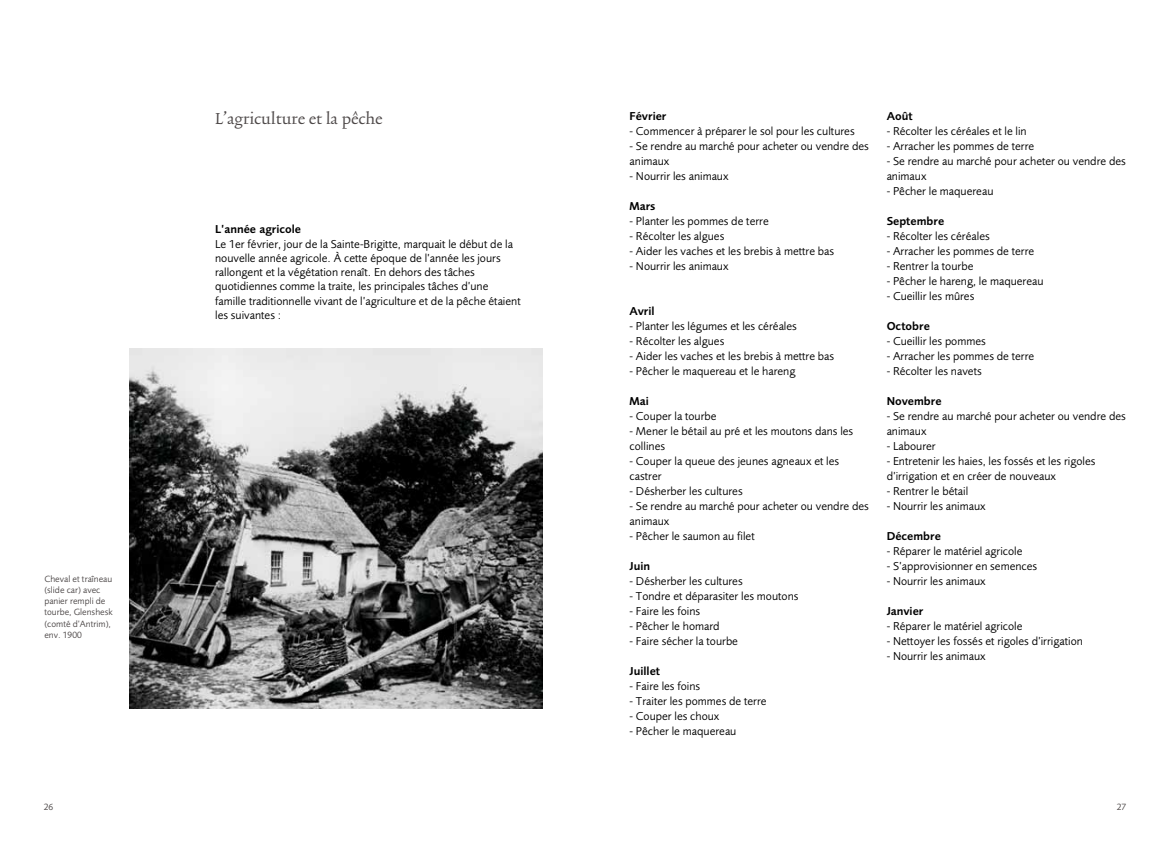
<style>
.page{position:relative;width:1170px;height:851px;background:#fff}
.page>*{position:absolute;margin:0;border:0;box-sizing:border-box;transform-origin:0 0}
.t1{font:18.75px "Trinite No 2 Rom Wid";color:#4d4848}
.t2{font:11.88px/15px "Foundry Sans";color:#000}
.t3{font:600 11.88px "Foundry Sans";color:#000}
.t4{font:9.38px/11.2px "Foundry Sans";color:#4d4848}
</style>
<div class="page">
<img style="left:129px;top:348px;width:413px;height:360px">
<p class="t4" style="left:44px;top:573px;width:70px">Cheval et traîneau (slide car) avec panier rempli de tourbe, Glenshesk (comté d’Antrim), env. 1900</p>
<h1 class="t1" style="left:215px;top:110px;width:169px">L’agriculture et la pêche</h1>
<p class="t3" style="left:215px;top:222px;width:87px">L’année agricole</p>
<p class="t2" style="left:215px;top:237px;width:307px;line-height:14.2px">Le 1er février, jour de la Sainte-Brigitte, marquait le début de la nouvelle année agricole. À cette époque de l’année les jours rallongent et la végétation renaît. En dehors des tâches quotidiennes comme la traite, les principales tâches d’une famille traditionnelle vivant de l’agriculture et de la pêche étaient les suivantes :</p>
<p class="t3" style="left:629px;top:109px;width:38px">Février</p>
<p class="t2" style="left:629px;top:124px;width:226px">- Commencer à préparer le sol pour les cultures</p>
<p class="t2" style="left:629px;top:139px;width:241px">- Se rendre au marché pour acheter ou vendre des animaux</p>
<p class="t2" style="left:629px;top:169px;width:100px">- Nourrir les animaux</p>
<p class="t3" style="left:629px;top:199px;width:27px">Mars</p>
<p class="t2" style="left:629px;top:214px;width:141px">- Planter les pommes de terre</p>
<p class="t2" style="left:629px;top:229px;width:96px">- Récolter les algues</p>
<p class="t2" style="left:629px;top:244px;width:206px">- Aider les vaches et les brebis à mettre bas</p>
<p class="t2" style="left:629px;top:259px;width:100px">- Nourrir les animaux</p>
<p class="t3" style="left:629px;top:304px;width:26px">Avril</p>
<p class="t2" style="left:629px;top:319px;width:169px">- Planter les légumes et les céréales</p>
<p class="t2" style="left:629px;top:334px;width:96px">- Récolter les algues</p>
<p class="t2" style="left:629px;top:349px;width:206px">- Aider les vaches et les brebis à mettre bas</p>
<p class="t2" style="left:629px;top:364px;width:167px">- Pêcher le maquereau et le hareng</p>
<p class="t3" style="left:629px;top:394px;width:21px">Mai</p>
<p class="t2" style="left:629px;top:409px;width:89px">- Couper la tourbe</p>
<p class="t2" style="left:629px;top:424px;width:225px">- Mener le bétail au pré et les moutons dans les collines</p>
<p class="t2" style="left:629px;top:454px;width:211px">- Couper la queue des jeunes agneaux et les castrer</p>
<p class="t2" style="left:629px;top:484px;width:115px">- Désherber les cultures</p>
<p class="t2" style="left:629px;top:499px;width:241px">- Se rendre au marché pour acheter ou vendre des animaux</p>
<p class="t2" style="left:629px;top:529px;width:127px">- Pêcher le saumon au filet</p>
<p class="t3" style="left:629px;top:559px;width:22px">Juin</p>
<p class="t2" style="left:629px;top:574px;width:115px">- Désherber les cultures</p>
<p class="t2" style="left:629px;top:589px;width:170px">- Tondre et déparasiter les moutons</p>
<p class="t2" style="left:629px;top:604px;width:72px">- Faire les foins</p>
<p class="t2" style="left:629px;top:619px;width:92px">- Pêcher le homard</p>
<p class="t2" style="left:629px;top:634px;width:110px">- Faire sécher la tourbe</p>
<p class="t3" style="left:629px;top:664px;width:32px">Juillet</p>
<p class="t2" style="left:629px;top:679px;width:72px">- Faire les foins</p>
<p class="t2" style="left:629px;top:694px;width:139px">- Traiter les pommes de terre</p>
<p class="t2" style="left:629px;top:709px;width:91px">- Couper les choux</p>
<p class="t2" style="left:629px;top:724px;width:108px">- Pêcher le maquereau</p>
<p class="t3" style="left:886px;top:109px;width:27px">Août</p>
<p class="t2" style="left:886px;top:124px;width:142px">- Récolter les céréales et le lin</p>
<p class="t2" style="left:886px;top:139px;width:149px">- Arracher les pommes de terre</p>
<p class="t2" style="left:886px;top:154px;width:241px">- Se rendre au marché pour acheter ou vendre des animaux</p>
<p class="t2" style="left:886px;top:184px;width:108px">- Pêcher le maquereau</p>
<p class="t3" style="left:886px;top:214px;width:59px">Septembre</p>
<p class="t2" style="left:886px;top:229px;width:105px">- Récolter les céréales</p>
<p class="t2" style="left:886px;top:244px;width:149px">- Arracher les pommes de terre</p>
<p class="t2" style="left:886px;top:259px;width:88px">- Rentrer la tourbe</p>
<p class="t2" style="left:886px;top:274px;width:158px">- Pêcher le hareng, le maquereau</p>
<p class="t2" style="left:886px;top:289px;width:89px">- Cueillir les mûres</p>
<p class="t3" style="left:886px;top:319px;width:45px">Octobre</p>
<p class="t2" style="left:886px;top:334px;width:101px">- Cueillir les pommes</p>
<p class="t2" style="left:886px;top:349px;width:149px">- Arracher les pommes de terre</p>
<p class="t2" style="left:886px;top:364px;width:97px">- Récolter les navets</p>
<p class="t3" style="left:886px;top:394px;width:56px">Novembre</p>
<p class="t2" style="left:886px;top:409px;width:241px">- Se rendre au marché pour acheter ou vendre des animaux</p>
<p class="t2" style="left:886px;top:439px;width:51px">- Labourer</p>
<p class="t2" style="left:886px;top:454px;width:210px">- Entretenir les haies, les fossés et les rigoles d’irrigation et en créer de nouveaux</p>
<p class="t2" style="left:886px;top:484px;width:83px">- Rentrer le bétail</p>
<p class="t2" style="left:886px;top:499px;width:100px">- Nourrir les animaux</p>
<p class="t3" style="left:886px;top:529px;width:56px">Décembre</p>
<p class="t2" style="left:886px;top:544px;width:137px">- Réparer le matériel agricole</p>
<p class="t2" style="left:886px;top:559px;width:152px">- S’approvisionner en semences</p>
<p class="t2" style="left:886px;top:574px;width:100px">- Nourrir les animaux</p>
<p class="t3" style="left:886px;top:604px;width:38px">Janvier</p>
<p class="t2" style="left:886px;top:619px;width:137px">- Réparer le matériel agricole</p>
<p class="t2" style="left:886px;top:634px;width:198px">- Nettoyer les fossés et rigoles d’irrigation</p>
<p class="t2" style="left:886px;top:649px;width:100px">- Nourrir les animaux</p>
<p class="t4" style="left:44px;top:801px;width:11px">26</p>
<p class="t4" style="left:1116px;top:801px;width:11px">27</p>
</div>
